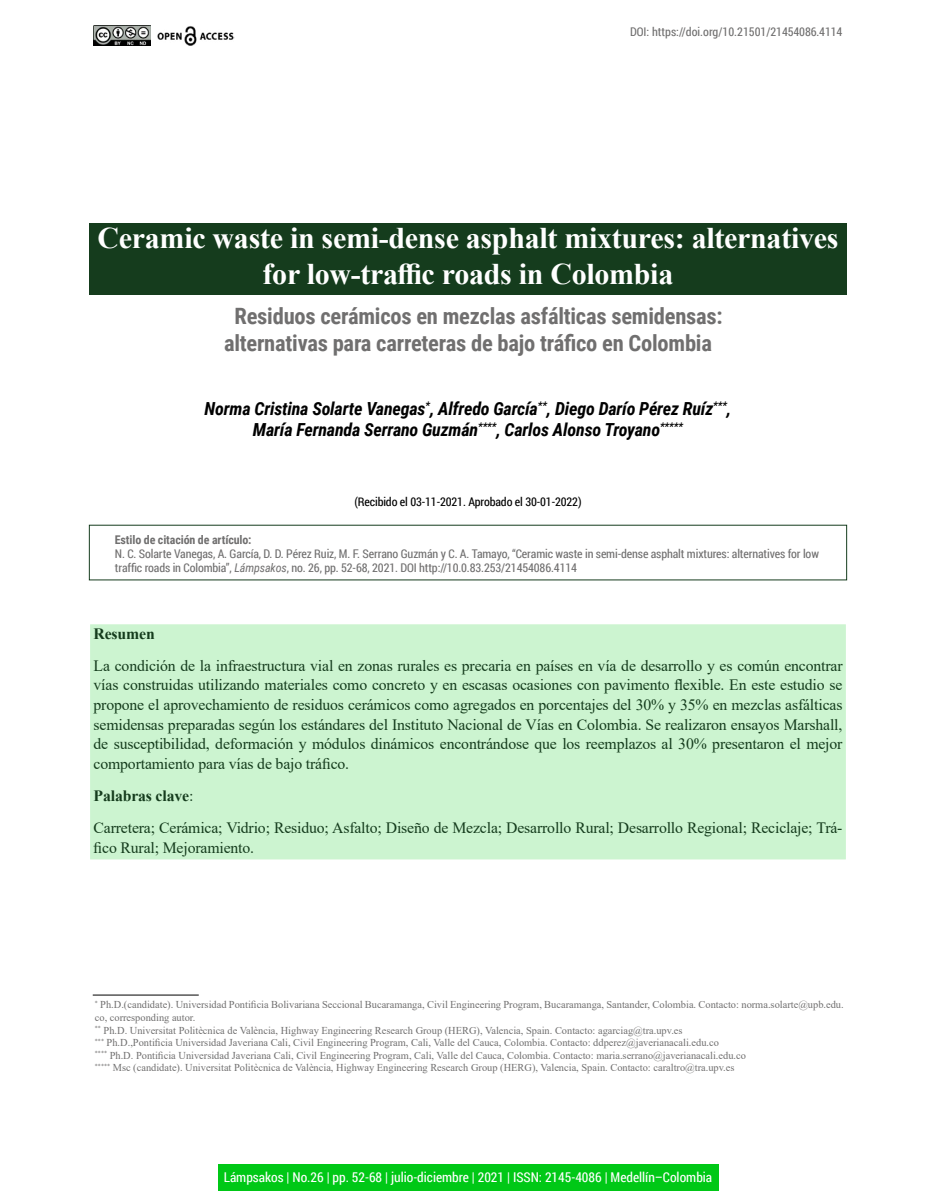
<style>
.page{position:relative;width:936px;height:1191px;background:#fff}
.page>*{position:absolute;margin:0;border:0;box-sizing:border-box;transform-origin:0 0}
.t1{font:700 30px/36px "Times New Roman";letter-spacing:-.01em;color:#fff;text-align:center}
.t2{font:700 22.5px/27px "Roboto Condensed";letter-spacing:-.01em;color:#706f6f;text-align:center}
.t3{font:italic 700 18px/21.6px "Roboto Condensed";letter-spacing:-.01em;color:#000;text-align:center}
.t4{font:15.75px/19.5px "Times New Roman";letter-spacing:-.01em;color:#153c1d;text-align:justify}
.t5{font:700 15.75px "Times New Roman";letter-spacing:-.01em;color:#153c1d}
.t6{font:13.5px "Roboto Condensed";color:#fff}
.t7{font:12px/14.4px "Roboto Condensed";letter-spacing:-.01em;color:#706f6f}
.t8{font:12px "Roboto Condensed";letter-spacing:-.01em;color:#000}
.t9{font:700 12px "Roboto Condensed";letter-spacing:-.01em;color:#706f6f}
.t10{font:10.5px/12.6px "Times New Roman";color:#706f6f}
.s1{font-style:italic}
.s2{font-weight:700}
</style>
<div class="page">
<img style="left:157px;top:26px;width:77px;height:19px">
<img style="left:94px;top:26px;width:56px;height:19px">
<div style="left:218px;top:1164px;width:500px;height:26px;background:#00c816"></div>
<div style="left:89px;top:223px;width:757px;height:72px;background:#153c1d"></div>
<div style="left:89px;top:623px;width:757px;height:237px;background:#ccf4d0"></div>
<div style="left:89px;top:623px;width:758px;height:238px;border:2px solid #fff"></div>
<hr style="left:93px;top:994px;width:106px;height:1px;background:#000">
<p class="t7" style="left:630px;top:24px;width:214px">DOI: https://doi.org/10.21501/21454086.4114</p>
<h1 class="t1" style="left:97px;top:219px;width:742px">Ceramic waste in semi-dense asphalt mixtures: alternatives for low-traffic roads in Colombia</h1>
<h2 class="t2" style="left:224px;top:301px;width:500px">Residuos cerámicos en mezclas asfálticas semidensas: alternativas para carreteras de bajo tráfico en Colombia</h2>
<h3 class="t3" style="left:205px;top:397px;width:528px">Norma Cristina Solarte Vanegas<sup>*</sup>, Alfredo García<sup>**</sup>, Diego Darío Pérez Ruíz<sup>***</sup>,<br>María Fernanda Serrano Guzmán<sup>****</sup>, Carlos Alonso Troyano<sup>*****</sup></h3>
<p class="t8" style="left:354px;top:493px;width:229px">(Recibido el 03-11-2021. Aprobado el 30-01-2022)</p>
<p class="t9" style="left:115px;top:531px;width:138px">Estilo de citación de artículo:</p>
<p class="t7" style="left:115px;top:546px;width:705px">N. C. Solarte Vanegas, A. García, D. D. Pérez Ruiz, M. F. Serrano Guzmán y C. A. Tamayo, “Ceramic waste in semi-dense asphalt mixtures: alternatives for low traffic roads in Colombia”, <span class="s1">Lámpsakos</span>, no. 26, pp. 52-68, 2021. DOI http://10.0.83.253/21454086.4114</p>
<h3 class="t5" style="left:94px;top:622px;width:63px">Resumen</h3>
<p class="t4" style="left:94px;top:655px;width:750px">La condición de la infraestructura vial en zonas rurales es precaria en países en vía de desarrollo y es común encontrar vías construidas utilizando materiales como concreto y en escasas ocasiones con pavimento flexible. En este estudio se propone el aprovechamiento de residuos cerámicos como agregados en porcentajes del 30% y 35% en mezclas asfálticas semidensas preparadas según los estándares del Instituto Nacional de Vías en Colombia. Se realizaron ensayos Marshall, de susceptibilidad, deformación y módulos dinámicos encontrándose que los reemplazos al 30% presentaron el mejor comportamiento para vías de bajo tráfico.</p>
<h3 class="t4" style="left:94px;top:779px;width:750px;line-height:32.2px"><span class="s2">Palabras clave</span>:<br>Carretera; Cerámica; Vidrio; Residuo; Asfalto; Diseño de Mezcla; Desarrollo Rural; Desarrollo Regional; Reciclaje; Trá-</h3>
<h3 class="t4" style="left:94px;top:837px;width:162px">fico Rural; Mejoramiento.</h3>
<p class="t10" style="left:95px;top:998px;width:750px"><sup>*</sup> Ph.D.(candidate). Universidad Pontificia Bolivariana Seccional Bucaramanga, Civil Engineering Program, Bucaramanga, Santander, Colombia. Contacto: norma.solarte@upb.edu. co, corresponding autor.<br><sup>**</sup> Ph.D. Universitat Politècnica de València, Highway Engineering Research Group (HERG), Valencia, Spain. Contacto: agarciag@tra.upv.es<br><sup>***</sup> Ph.D.,Pontificia Universidad Javeriana Cali, Civil Engineering Program, Cali, Valle del Cauca, Colombia. Contacto: ddperez@javerianacali.edu.co<br><sup>****</sup> Ph.D. Pontificia Universidad Javeriana Cali, Civil Engineering Program, Cali, Valle del Cauca, Colombia. Contacto: maria.serrano@javerianacali.edu.co<br><sup>*****</sup> Msc (candidate). Universitat Politècnica de València, Highway Engineering Research Group (HERG), Valencia, Spain. Contacto: caraltro@tra.upv.es</p>
<p class="t6" style="left:224px;top:1167px;width:490px">Lámpsakos | No.26 | pp. 52-68 | julio-diciembre | 2021 | ISSN: 2145-4086 | Medellín–Colombia</p>
</div>
